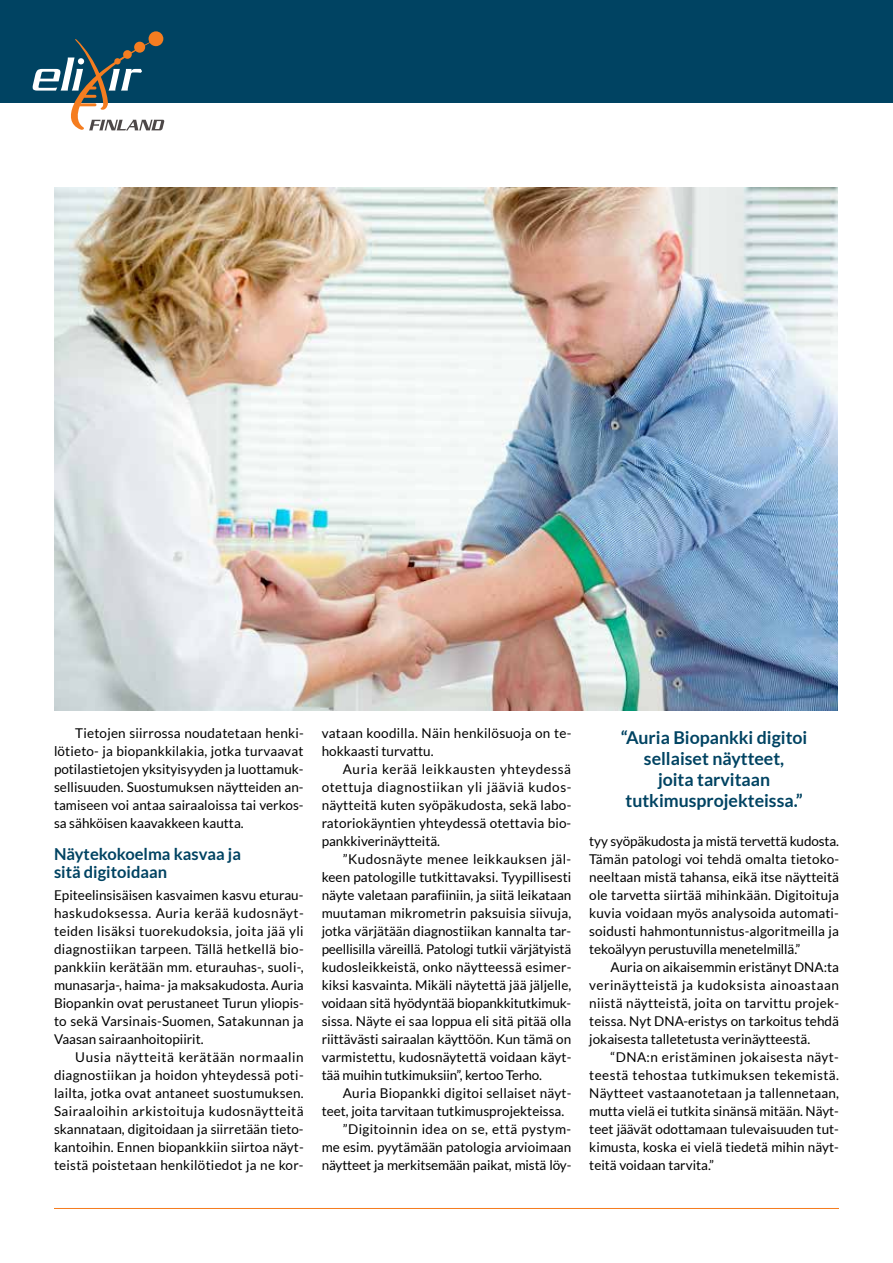
<style>
.page{position:relative;width:893px;height:1263px;background:#fff}
.page>*{position:absolute;margin:0;border:0;box-sizing:border-box;transform-origin:0 0}
.t1{font:700 17.7px/21.3px "Lato";color:#004362;text-align:center}
.t2{font:700 16.5px/18px "Lato";color:#004362}
.t3{font:13.5px/18px "Lato";color:#000;text-align:justify}
.t4{font:13.5px/18px "Lato";letter-spacing:.02em;color:#000}
.t5{font:13.5px "Lato";letter-spacing:.025em;color:#000}
</style>
<div class="page">
<div style="left:0;top:0;width:893px;height:102px;background:#004362"></div>
<svg style="left:33px;top:31px;width:132px;height:100px"></svg>
<hr style="left:54px;top:1208px;width:785px;height:1px;background:#f57d20">
<img style="left:54px;top:188px;width:784px;height:522px">
<p class="t3" style="left:54px;top:724px;width:251px;text-indent:21px">Tietojen siirrossa noudatetaan henki&shy;lötieto- ja biopankkilakia, jotka turvaavat potilastietojen yksityisyyden ja luottamuk&shy;sellisuuden. Suostumuksen näytteiden an&shy;tamiseen voi antaa sairaaloissa tai verkos&shy;sa sähköisen kaavakkeen kautta.</p>
<p class="t2" style="left:54px;top:844px;width:189px">Näytekokoelma kasvaa ja sitä digitoidaan</p>
<p class="t3" style="left:54px;top:886px;width:251px">Epiteelinsisäisen kasvaimen kasvu eturau&shy;haskudoksessa. Auria kerää kudosnäyt&shy;teiden lisäksi tuorekudoksia, joita jää yli diagnostiikan tarpeen. Tällä hetkellä bio&shy;pankkiin kerätään mm. eturauhas-, suoli-, munasarja-, haima- ja maksakudosta. Auria Biopankin ovat perustaneet Turun yliopis&shy;to sekä Varsinais-Suomen, Satakunnan ja Vaasan sairaanhoitopiirit.</p>
<p class="t3" style="left:54px;top:1048px;width:251px;text-indent:21px">Uusia näytteitä kerätään normaalin diagnostiikan ja hoidon yhteydessä poti&shy;lailta, jotka ovat antaneet suostumuksen.<br>Sairaaloihin arkistoituja kudosnäytteitä skannataan, digitoidaan ja siirretään tieto&shy;kantoihin. Ennen biopankkiin siirtoa näyt&shy;teistä poistetaan henkilötiedot ja ne kor-</p>
<p class="t4" style="left:322px;top:724px;width:251px">vataan koodilla. Näin henkilösuoja on te&shy;hokkaasti turvattu.</p>
<p class="t3" style="left:322px;top:760px;width:251px;text-indent:21px">Auria kerää leikkausten yhteydessä otettuja diagnostiikan yli jääviä kudos&shy;näytteitä kuten syöpäkudosta, sekä labo&shy;ratoriokäyntien yhteydessä otettavia bio&shy;pankkiverinäytteitä.</p>
<p class="t3" style="left:322px;top:850px;width:251px;text-indent:21px">”Kudosnäyte menee leikkauksen jäl&shy;keen patologille tutkittavaksi. Tyypillisesti näyte valetaan parafiiniin, ja siitä leikataan muutaman mikrometrin paksuisia siivuja, jotka värjätään diagnostiikan kannalta tar&shy;peellisilla väreillä. Patologi tutkii värjätyistä kudosleikkeistä, onko näytteessä esimer&shy;kiksi kasvainta. Mikäli näytettä jää jäljelle, voidaan sitä hyödyntää biopankkitutkimuk&shy;sissa. Näyte ei saa loppua eli sitä pitää olla riittävästi sairaalan käyttöön. Kun tämä on varmistettu, kudosnäytettä voidaan käyt&shy;tää muihin tutkimuksiin”, kertoo Terho.</p>
<p class="t3" style="left:343px;top:1084px;width:230px">Auria Biopankki digitoi sellaiset näyt-</p>
<p class="t3" style="left:322px;top:1102px;width:244px">teet, joita tarvitaan tutkimusprojekteissa.</p>
<p class="t5" style="left:343px;top:1121px;width:230px">”Digitoinnin idea on se, että pystym-</p>
<p class="t3" style="left:322px;top:1138px;width:251px">me esim. pyytämään patologia arvioimaan</p>
<p class="t3" style="left:322px;top:1156px;width:251px">näytteet ja merkitsemään paikat, mistä löy-</p>
<h1 class="t1" style="left:621px;top:726px;width:188px">“Auria Biopankki digitoi sellaiset näytteet,<br>joita tarvitaan tutkimusprojekteissa.”</h1>
<p class="t3" style="left:589px;top:832px;width:251px">tyy syöpäkudosta ja mistä tervettä kudosta.<br>Tämän patologi voi tehdä omalta tietoko&shy;neeltaan mistä tahansa, eikä itse näytteitä ole tarvetta siirtää mihinkään. Digitoituja kuvia voidaan myös analysoida automati&shy;soidusti hahmontunnistus-algoritmeilla ja tekoälyyn perustuvilla menetelmillä.”</p>
<p class="t3" style="left:589px;top:958px;width:251px;text-indent:21px">Auria on aikaisemmin eristänyt DNA:ta verinäytteistä ja kudoksista ainoastaan niistä näytteistä, joita on tarvittu projek&shy;teissa. Nyt DNA-eristys on tarkoitus tehdä jokaisesta talletetusta verinäytteestä.</p>
<p class="t3" style="left:589px;top:1048px;width:251px;text-indent:21px">“DNA:n eristäminen jokaisesta näyt&shy;teestä tehostaa tutkimuksen tekemistä.<br>Näytteet vastaanotetaan ja tallennetaan, mutta vielä ei tutkita sinänsä mitään. Näyt&shy;teet jäävät odottamaan tulevaisuuden tut&shy;kimusta, koska ei vielä tiedetä mihin näyt&shy;teitä voidaan tarvita.”</p>
</div>
